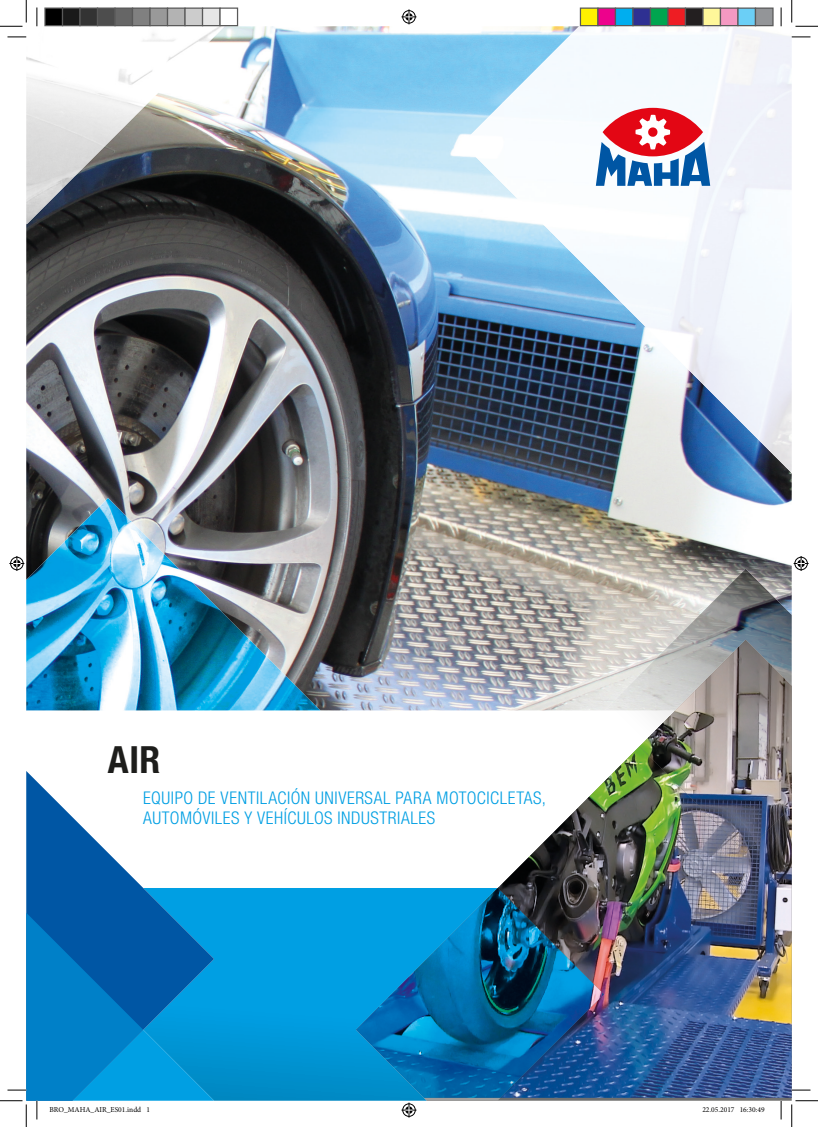
<style>
.page{position:relative;width:818px;height:1127px;background:#fff}
.page>*{position:absolute;margin:0;border:0;box-sizing:border-box;transform-origin:0 0}
.t1{font:700 condensed 37.5px "Helvetica Neue LTW1 G";color:#1d1d1b}
.t2{font:300 condensed 17.5px/20px "Helvetica Neue LTW1 G";letter-spacing:.03em;color:#009fe3}
.t3{font:7.5px "Minion Pro";color:#000}
</style>
<div class="page">
<img style="left:26px;top:26px;width:766px;height:684px">
<img style="left:356px;top:639px;width:436px;height:461px">
<img style="left:604px;top:852px;width:188px;height:245px">
<svg style="left:214px;top:888px;width:142px;height:212px;background:#009adc"></svg>
<img style="left:26px;top:498px;width:294px;height:212px">
<img style="left:356px;top:887px;width:248px;height:210px">
<img style="left:26px;top:26px;width:199px;height:198px">
<svg style="left:26px;top:710px;width:649px;height:177px"></svg>
<svg style="left:26px;top:770px;width:188px;height:142px"></svg>
<img style="left:604px;top:568px;width:188px;height:142px">
<img style="left:639px;top:639px;width:153px;height:213px">
<svg style="left:604px;top:710px;width:71px;height:36px"></svg>
<img style="left:503px;top:26px;width:289px;height:224px">
<img style="left:462px;top:102px;width:41px;height:82px">
<img style="left:568px;top:249px;width:224px;height:46px">
<img style="left:613px;top:294px;width:179px;height:45px">
<img style="left:657px;top:339px;width:135px;height:45px">
<img style="left:702px;top:384px;width:90px;height:45px">
<img style="left:747px;top:428px;width:45px;height:45px">
<svg style="left:602px;top:108px;width:101px;height:48px"></svg>
<svg style="left:596px;top:115px;width:114px;height:71px"></svg>
<svg style="left:8px;top:36px;width:18px;height:2px"></svg>
<svg style="left:792px;top:36px;width:18px;height:2px"></svg>
<svg style="left:792px;top:1089px;width:18px;height:1px"></svg>
<svg style="left:36px;top:8px;width:2px;height:18px"></svg>
<svg style="left:780px;top:8px;width:2px;height:18px"></svg>
<svg style="left:780px;top:1100px;width:2px;height:19px"></svg>
<svg style="left:0;top:0;width:27px;height:27px"></svg>
<svg style="left:791px;top:0;width:27px;height:27px"></svg>
<svg style="left:791px;top:1100px;width:27px;height:26px"></svg>
<svg style="left:401px;top:9px;width:15px;height:15px"></svg>
<svg style="left:356px;top:1029px;width:144px;height:88px"></svg>
<svg style="left:9px;top:556px;width:15px;height:15px"></svg>
<svg style="left:793px;top:556px;width:15px;height:15px"></svg>
<div style="left:45px;top:8px;width:18px;height:18px;background:#000"></div>
<div style="left:44px;top:8px;width:19px;height:18px;border:1px solid #595959"></div>
<div style="left:63px;top:8px;width:17px;height:18px;background:#1a1a1a"></div>
<div style="left:62px;top:8px;width:19px;height:18px;border:1px solid #595959"></div>
<div style="left:80px;top:8px;width:18px;height:18px;background:#333"></div>
<div style="left:79px;top:8px;width:19px;height:18px;border:1px solid #595959"></div>
<div style="left:98px;top:8px;width:17px;height:18px;background:#4d4d4d"></div>
<div style="left:97px;top:8px;width:19px;height:18px;border:1px solid #595959"></div>
<div style="left:115px;top:8px;width:18px;height:18px;background:#666"></div>
<div style="left:114px;top:8px;width:19px;height:18px;border:1px solid #595959"></div>
<div style="left:133px;top:8px;width:17px;height:18px;background:#808080"></div>
<div style="left:132px;top:8px;width:19px;height:18px;border:1px solid #595959"></div>
<div style="left:150px;top:8px;width:18px;height:18px;background:#999"></div>
<div style="left:149px;top:8px;width:19px;height:18px;border:1px solid #595959"></div>
<div style="left:168px;top:8px;width:17px;height:18px;background:#b3b3b3"></div>
<div style="left:167px;top:8px;width:19px;height:18px;border:1px solid #595959"></div>
<div style="left:185px;top:8px;width:18px;height:18px;background:#ccc"></div>
<div style="left:184px;top:8px;width:19px;height:18px;border:1px solid #595959"></div>
<div style="left:203px;top:8px;width:17px;height:18px;background:#e6e6e6"></div>
<div style="left:202px;top:8px;width:19px;height:18px;border:1px solid #595959"></div>
<div style="left:219px;top:8px;width:19px;height:18px;border:1px solid #595959"></div>
<div style="left:580px;top:8px;width:18px;height:18px;background:#fff101"></div>
<div style="left:580px;top:8px;width:18px;height:18px;border:1px solid #595959"></div>
<div style="left:598px;top:8px;width:17px;height:18px;background:#ed028c"></div>
<div style="left:597px;top:8px;width:19px;height:18px;border:1px solid #595959"></div>
<div style="left:615px;top:8px;width:18px;height:18px;background:#00aeef"></div>
<div style="left:615px;top:8px;width:18px;height:18px;border:1px solid #595959"></div>
<div style="left:633px;top:8px;width:17px;height:18px;background:#2e3092"></div>
<div style="left:632px;top:8px;width:19px;height:18px;border:1px solid #595959"></div>
<div style="left:650px;top:8px;width:18px;height:18px;background:#00a54f"></div>
<div style="left:650px;top:8px;width:18px;height:18px;border:1px solid #595959"></div>
<div style="left:668px;top:8px;width:17px;height:18px;background:#ee1d23"></div>
<div style="left:667px;top:8px;width:19px;height:18px;border:1px solid #595959"></div>
<div style="left:685px;top:8px;width:18px;height:18px;background:#231f20"></div>
<div style="left:685px;top:8px;width:18px;height:18px;border:1px solid #595959"></div>
<div style="left:703px;top:8px;width:17px;height:18px;background:#fff79a"></div>
<div style="left:702px;top:8px;width:19px;height:18px;border:1px solid #595959"></div>
<div style="left:720px;top:8px;width:18px;height:18px;background:#f499c2"></div>
<div style="left:720px;top:8px;width:18px;height:18px;border:1px solid #595959"></div>
<div style="left:738px;top:8px;width:17px;height:18px;background:#6bcff6"></div>
<div style="left:737px;top:8px;width:19px;height:18px;border:1px solid #595959"></div>
<div style="left:755px;top:8px;width:18px;height:18px;background:#939598"></div>
<div style="left:755px;top:8px;width:18px;height:18px;border:1px solid #595959"></div>
<svg style="left:0;top:912px;width:214px;height:214px"></svg>
<h1 class="t1" style="left:108px;top:737px;width:54px">AIR</h1>
<p class="t2" style="left:143px;top:787px;width:404px">EQUIPO DE VENTILACIÓN UNIVERSAL PARA MOTOCICLETAS,<br>AUTOMÓVILES Y VEHÍCULOS INDUSTRIALES</p>
<p class="t3" style="left:49px;top:1104px;width:102px">BRO_MAHA_AIR_ES01.indd 1</p>
<p class="t3" style="left:702px;top:1104px;width:64px">22.05.2017 16:30:49</p>
</div>
